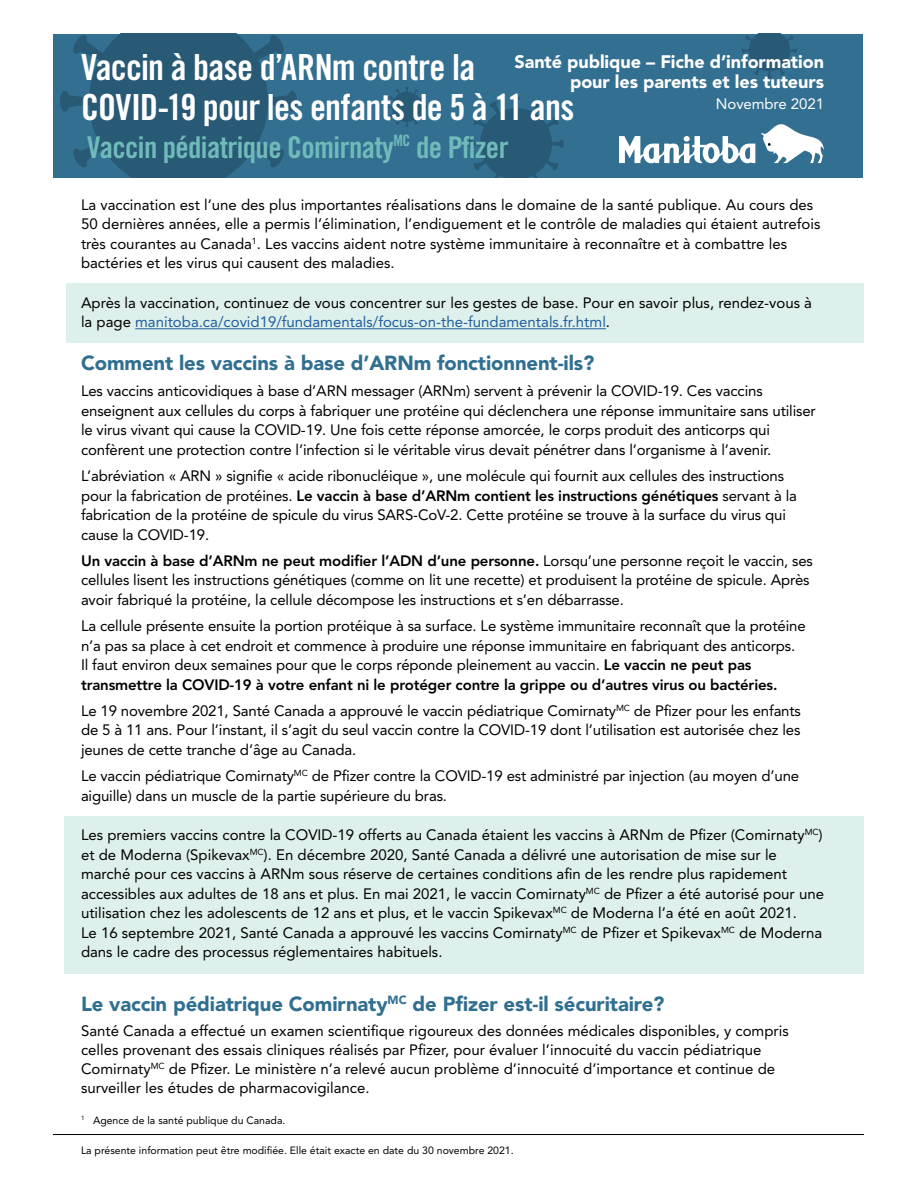
<style>
.page{position:relative;width:918px;height:1188px;background:#fff}
.page>*{position:absolute;margin:0;border:0;box-sizing:border-box;transform-origin:0 0}
.t1{font:36px/40.5px "Trade Gothic LT Std Bd Cn 20";letter-spacing:-.02em;color:#fff}
.t2{font:30px "Trade Gothic LT Std Bd Cn 20";letter-spacing:-.02em;color:#70bbba}
.subhead{font:900 20.25px "Avenir LT Std";letter-spacing:-.005em;color:#316f91}
.body{font:900 20.25px "Avenir LT Std";letter-spacing:-.005em;color:#316f91}
.body-2{font:900 18px/20.9px "Avenir LT Std";letter-spacing:-.005em;color:#fff;text-align:right}
.body-3{font:15px/19.5px "Avenir LT Std";color:#000}
.body-4{font:15px "Avenir LT Std";letter-spacing:-.005em;color:#fff}
.footnote{font:10.5px "Avenir LT Std";color:#000}
.s1{color:#215e9e}
.s2{font-weight:800}
</style>
<div class="page">
<hr style="left:53px;top:1134px;width:811px;height:1px;background:#000">
<div style="left:67px;top:284px;width:797px;height:59px;background:#def0eb"></div>
<div style="left:65px;top:816px;width:799px;height:158px;background:#def0eb"></div>
<div style="left:53px;top:34px;width:809px;height:143px;background:#326f91"></div>
<svg style="left:60px;top:34px;width:237px;height:143px"></svg>
<svg style="left:468px;top:96px;width:96px;height:81px"></svg>
<svg style="left:387px;top:87px;width:40px;height:40px"></svg>
<svg style="left:742px;top:34px;width:55px;height:44px"></svg>
<svg style="left:619px;top:136px;width:136px;height:27px"></svg>
<svg style="left:761px;top:124px;width:63px;height:39px"></svg>
<hr style="left:135px;top:328px;width:471px;height:1px;background:#215e9e">
<p class="t1" style="left:81px;top:47px;width:495px">Vaccin à base d’ARNm contre la<br>COVID-19 pour les enfants de 5 à 11 ans</p>
<p class="t2" style="left:87px;top:129px;width:423px">Vaccin pédiatrique Comirnaty<sup>MC</sup> de Pfizer</p>
<p class="body-2" style="left:515px;top:51px;width:311px">Santé publique – Fiche d’information pour les parents et les tuteurs</p>
<p class="body-4" style="left:716px;top:95px;width:110px">Novembre 2021</p>
<p class="body-3" style="left:81px;top:195px;width:741px">La vaccination est l’une des plus importantes réalisations dans le domaine de la santé publique. Au cours des 50 dernières années, elle a permis l’élimination, l’endiguement et le contrôle de maladies qui étaient autrefois très courantes au Canada<sup>1</sup>. Les vaccins aident notre système immunitaire à reconnaître et à combattre les bactéries et les virus qui causent des maladies.</p>
<p class="body-3" style="left:81px;top:293px;width:733px">Après la vaccination, continuez de vous concentrer sur les gestes de base. Pour en savoir plus, rendez-vous à la page <span class="s1">manitoba.ca/covid19/fundamentals/focus-on-the-fundamentals.fr.html</span>.</p>
<p class="body" style="left:81px;top:351px;width:515px">Comment les vaccins à base d’ARNm fonctionnent-ils?</p>
<p class="body-3" style="left:81px;top:381px;width:736px">Les vaccins anticovidiques à base d’ARN messager (ARNm) servent à prévenir la COVID-19. Ces vaccins enseignent aux cellules du corps à fabriquer une protéine qui déclenchera une réponse immunitaire sans utiliser le virus vivant qui cause la COVID-19. Une fois cette réponse amorcée, le corps produit des anticorps qui confèrent une protection contre l’infection si le véritable virus devait pénétrer dans l’organisme à l’avenir.</p>
<p class="body-3" style="left:81px;top:466px;width:717px">L’abréviation « ARN » signifie « acide ribonucléique », une molécule qui fournit aux cellules des instructions pour la fabrication de protéines. <span class="s2">Le vaccin à base d’ARNm contient les instructions génétiques</span> servant à la fabrication de la protéine de spicule du virus SARS-CoV-2. Cette protéine se trouve à la surface du virus qui cause la COVID-19.</p>
<p class="body-3" style="left:81px;top:551px;width:734px"><span class="s2">Un vaccin à base d’ARNm ne peut modifier l’ADN d’une personne.</span> Lorsqu’une personne reçoit le vaccin, ses cellules lisent les instructions génétiques (comme on lit une recette) et produisent la protéine de spicule. Après avoir fabriqué la protéine, la cellule décompose les instructions et s’en débarrasse.</p>
<p class="body-3" style="left:81px;top:616px;width:726px">La cellule présente ensuite la portion protéique à sa surface. Le système immunitaire reconnaît que la protéine n’a pas sa place à cet endroit et commence à produire une réponse immunitaire en fabriquant des anticorps.<br>Il faut environ deux semaines pour que le corps réponde pleinement au vaccin. <span class="s2">Le vaccin ne peut pas transmettre la COVID-19 à votre enfant ni le protéger contre la grippe ou d’autres virus ou bactéries.</span></p>
<p class="body-3" style="left:81px;top:701px;width:722px;text-align:justify">Le 19 novembre 2021, Santé Canada a approuvé le vaccin pédiatrique Comirnaty<sup>MC</sup> de Pfizer pour les enfants de 5 à 11 ans. Pour l’instant, il s’agit du seul vaccin contre la COVID-19 dont l’utilisation est autorisée chez les jeunes de cette tranche d’âge au Canada.</p>
<p class="body-3" style="left:81px;top:766px;width:720px">Le vaccin pédiatrique Comirnaty<sup>MC</sup> de Pfizer contre la COVID-19 est administré par injection (au moyen d’une aiguille) dans un muscle de la partie supérieure du bras.</p>
<p class="body-3" style="left:81px;top:825px;width:745px">Les premiers vaccins contre la COVID-19 offerts au Canada étaient les vaccins à ARNm de Pfizer (Comirnaty<sup>MC</sup>) et de Moderna (Spikevax<sup>MC</sup>). En décembre 2020, Santé Canada a délivré une autorisation de mise sur le marché pour ces vaccins à ARNm sous réserve de certaines conditions afin de les rendre plus rapidement accessibles aux adultes de 18 ans et plus. En mai 2021, le vaccin Comirnaty<sup>MC</sup> de Pfizer a été autorisé pour une utilisation chez les adolescents de 12 ans et plus, et le vaccin Spikevax<sup>MC</sup> de Moderna l’a été en août 2021.<br>Le 16 septembre 2021, Santé Canada a approuvé les vaccins Comirnaty<sup>MC</sup> de Pfizer et Spikevax<sup>MC</sup> de Moderna dans le cadre des processus réglementaires habituels.</p>
<p class="subhead" style="left:81px;top:992px;width:585px">Le vaccin pédiatrique Comirnaty<sup>MC</sup> de Pfizer est-il sécuritaire?</p>
<p class="body-3" style="left:81px;top:1021px;width:709px;line-height:19px">Santé Canada a effectué un examen scientifique rigoureux des données médicales disponibles, y compris celles provenant des essais cliniques réalisés par Pfizer, pour évaluer l’innocuité du vaccin pédiatrique Comirnaty<sup>MC</sup> de Pfizer. Le ministère n’a relevé aucun problème d’innocuité d’importance et continue de surveiller les études de pharmacovigilance.</p>
<p class="footnote" style="left:81px;top:1114px;width:206px"><sup>1</sup> Agence de la santé publique du Canada.</p>
<p class="footnote" style="left:81px;top:1145px;width:434px">La présente information peut être modifiée. Elle était exacte en date du 30 novembre 2021.</p>
</div>
